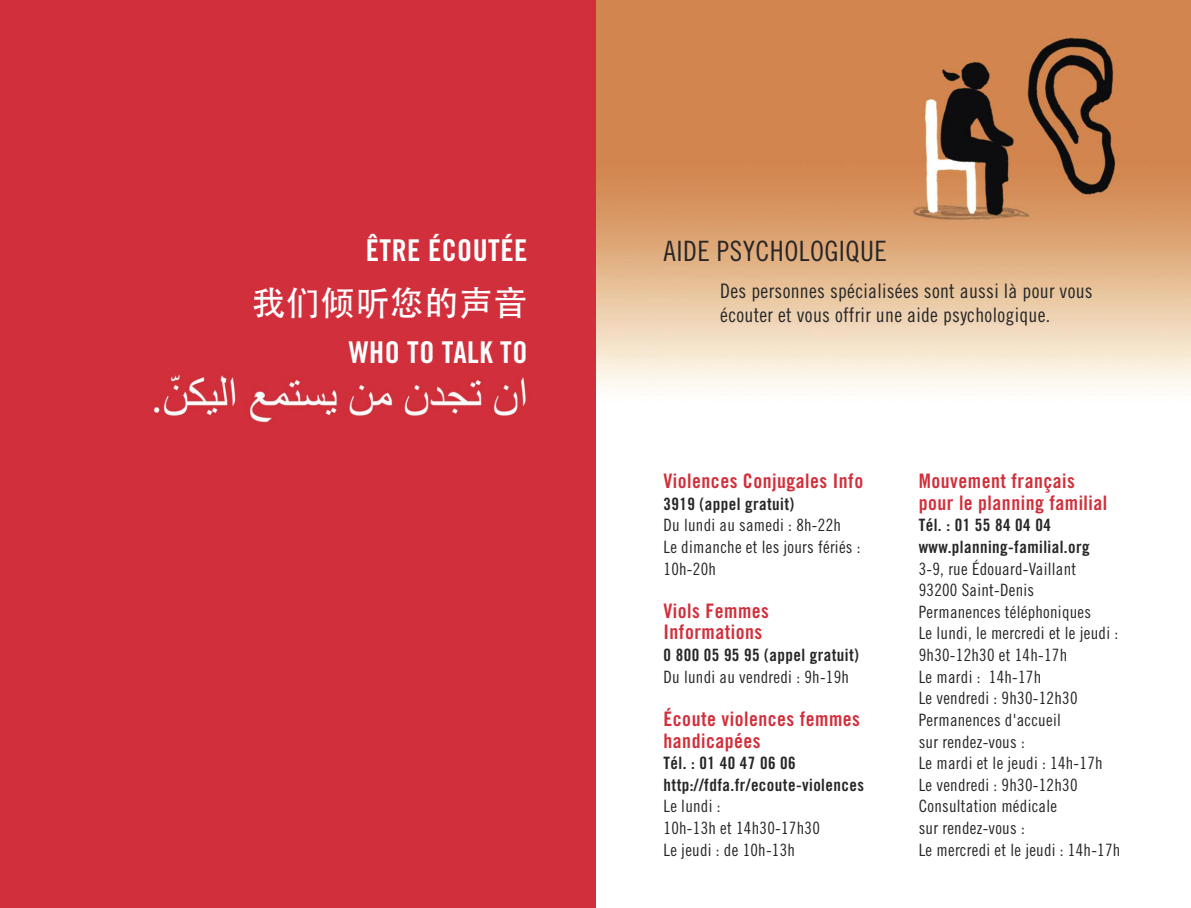
<style>
.page{position:relative;width:1191px;height:908px;background:#fff}
.page>*{position:absolute;margin:0;border:0;box-sizing:border-box;transform-origin:0 0}
.t1{font:34px "ST Heiti";letter-spacing:.015em;color:#fff}
.t2{font:30px "Trade Gothic Bold Cond Twenty";letter-spacing:.015em;color:#fff}
.t3{font:28px "Trade Gothic Cond Eighteen";letter-spacing:.015em;color:#272627}
.t4{font:20px/21.6px "Trade Gothic Bold Cond Twenty";letter-spacing:.025em;color:#d12f3b}
.t5{font:20px/24px "Trade Gothic Cond Eighteen";letter-spacing:.015em;color:#272627}
.t6{font:17px/21.6px "Trade Gothic Cond Eighteen";letter-spacing:.015em;color:#272627}
.t7{font:17px/21.6px "Trade Gothic Bold Cond Twenty";letter-spacing:.025em;color:#272627}
</style>
<div class="page">
<img style="left:595px;top:0;width:596px;height:850px">
<div style="left:0;top:0;width:595px;height:907px;background:#d12f3b"></div>
<img style="left:152px;top:372px;width:376px;height:52px">
<h2 class="t2" style="left:366px;top:239px;width:163px">ÊTRE ÉCOUTÉE</h2>
<h1 class="t1" style="left:252px;top:286px;width:277px">我们倾听您的声音</h1>
<h2 class="t2" style="left:349px;top:341px;width:180px">WHO TO TALK TO</h2>
<h3 class="t3" style="left:663px;top:241px;width:225px">AIDE PSYCHOLOGIQUE</h3>
<p class="t5" style="left:720px;top:280px;width:374px">Des personnes spécialisées sont aussi là pour vous écouter et vous offrir une aide psychologique.</p>
<p class="t4" style="left:663px;top:471px;width:201px">Violences Conjugales Info</p>
<p class="t7" style="left:663px;top:494px;width:132px">3919 (appel gratuit)</p>
<p class="t6" style="left:663px;top:515px;width:198px">Du lundi au samedi : 8h-22h<br>Le dimanche et les jours fériés :<br>10h-20h</p>
<p class="t4" style="left:663px;top:601px;width:107px">Viols Femmes<br>Informations</p>
<p class="t7" style="left:663px;top:645px;width:197px">0 800 05 95 95 (appel gratuit)</p>
<p class="t6" style="left:663px;top:667px;width:187px">Du lundi au vendredi : 9h-19h</p>
<p class="t4" style="left:663px;top:709px;width:198px">Écoute violences femmes handicapées</p>
<p class="t7" style="left:663px;top:753px;width:202px">Tél. : 01 40 47 06 06 http://fdfa.fr/ecoute-violences</p>
<p class="t6" style="left:663px;top:796px;width:158px">Le lundi :<br>10h-13h et 14h30-17h30<br>Le jeudi : de 10h-13h</p>
<p class="t4" style="left:918px;top:471px;width:190px">Mouvement français pour le planning familial</p>
<p class="t7" style="left:918px;top:515px;width:172px">Tél. : 01 55 84 04 04 www.planning-familial.org</p>
<p class="t6" style="left:918px;top:559px;width:203px">3-9, rue Édouard-Vaillant<br>93200 Saint-Denis<br>Permanences téléphoniques<br>Le lundi, le mercredi et le jeudi :<br>9h30-12h30 et 14h-17h<br>Le mardi : 14h-17h<br>Le vendredi : 9h30-12h30<br>Permanences d'accueil<br>sur rendez-vous :<br>Le mardi et le jeudi : 14h-17h<br>Le vendredi : 9h30-12h30<br>Consultation médicale<br>sur rendez-vous :<br>Le mercredi et le jeudi : 14h-17h</p>
</div>
